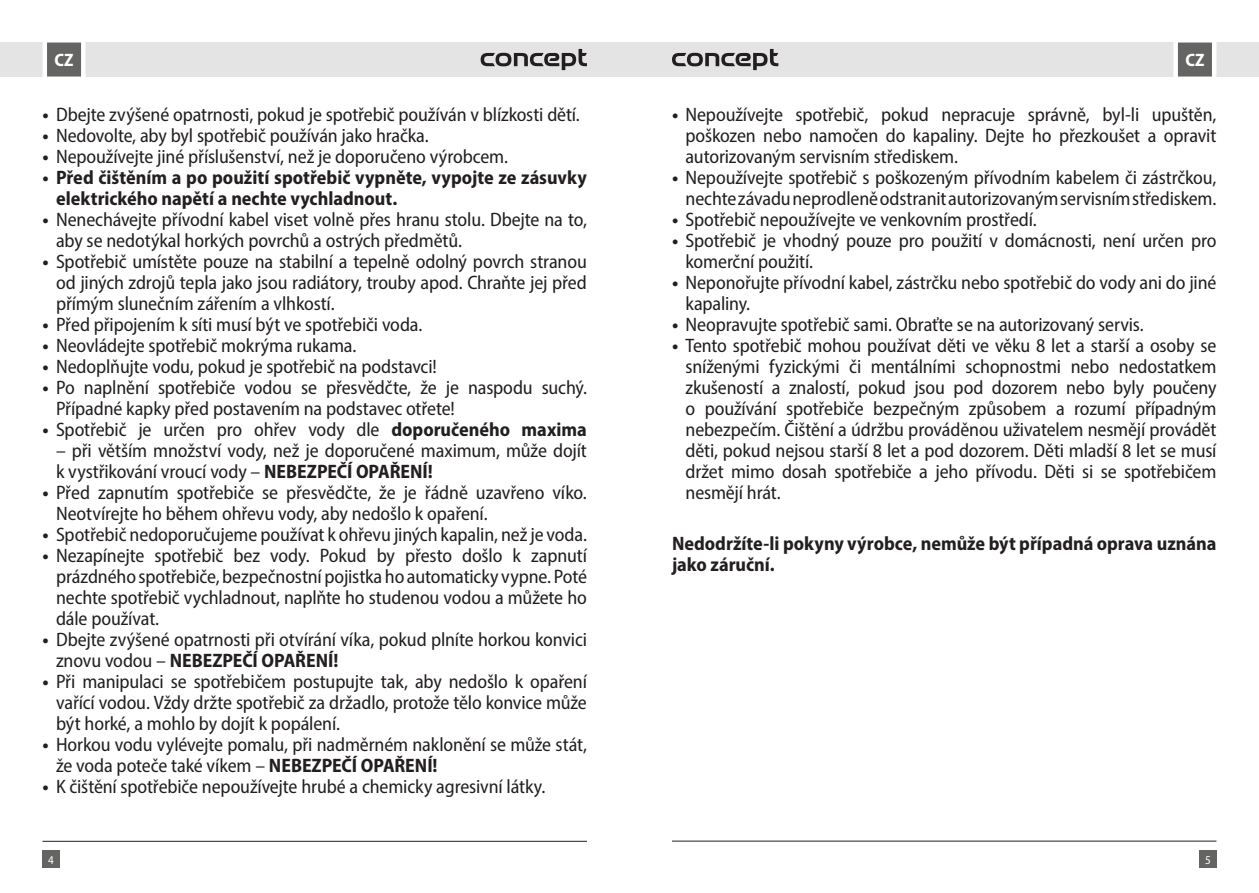
<style>
.page{position:relative;width:1259px;height:893px;background:#fff}
.page>*{position:absolute;margin:0;border:0;box-sizing:border-box;transform-origin:0 0}
.t1{font:semi-condensed 19.5px/21px "Myriad Pro";letter-spacing:-.005em;color:#231f20}
.t2{font:700 semi-condensed 19.5px/21px "Myriad Pro";color:#231f20}
.t3{font:700 semi-condensed 18px "Myriad Pro";color:#fff}
.t4{font:semi-condensed 12px "Myriad Pro";color:#fff}
.s1{font-weight:700}
</style>
<div class="page">
<div style="left:629px;top:43px;width:630px;height:34px;background:#e4e4e4"></div>
<div style="left:0;top:43px;width:629px;height:34px;background:#e4e4e4"></div>
<div style="left:43px;top:850px;width:17px;height:17px;background:#646463"></div>
<div style="left:1199px;top:850px;width:17px;height:17px;background:#646463"></div>
<svg style="left:1171px;top:42px;width:47px;height:35px;background:#8f8f8e"></svg>
<svg style="left:40px;top:42px;width:48px;height:35px;background:#919190"></svg>
<hr style="left:672px;top:841px;width:544px;height:1px;background:#231f20">
<hr style="left:43px;top:841px;width:544px;height:1px;background:#231f20">
<svg style="left:480px;top:49px;width:107px;height:21px"></svg>
<svg style="left:672px;top:49px;width:106px;height:21px"></svg>
<p class="t3" style="left:55px;top:48px;width:20px">CZ</p>
<p class="t3" style="left:1185px;top:48px;width:20px">CZ</p>
<p class="t1" style="left:43px;top:104px;width:539px"><span class="s1">•</span> Dbejte zvýšené opatrnosti, pokud je spotřebič používán v blízkosti dětí.</p>
<p class="t1" style="left:43px;top:125px;width:388px"><span class="s1">•</span> Nedovolte, aby byl spotřebič používán jako hračka.</p>
<p class="t1" style="left:43px;top:146px;width:467px"><span class="s1">•</span> Nepoužívejte jiné příslušenství, než je doporučeno výrobcem.</p>
<p class="t2" style="left:56px;top:166px;width:532px;text-indent:-13px">• Před čištěním a po použití spotřebič vypněte, vypojte ze zásuvky elektrického napětí a nechte vychladnout.</p>
<p class="t1" style="left:56px;top:209px;width:532px;text-indent:-13px"><span class="s1">•</span> Nenechávejte přívodní kabel viset volně přes hranu stolu. Dbejte na to, aby se nedotýkal horkých povrchů a ostrých předmětů.</p>
<p class="t1" style="left:56px;top:251px;width:532px;text-align:justify;text-indent:-13px"><span class="s1">•</span> Spotřebič umístěte pouze na stabilní a tepelně odolný povrch stranou od jiných zdrojů tepla jako jsou radiátory, trouby apod. Chraňte jej před přímým slunečním zářením a vlhkostí.</p>
<p class="t1" style="left:43px;top:314px;width:381px"><span class="s1">•</span> Před připojením k síti musí být ve spotřebiči voda.</p>
<p class="t1" style="left:43px;top:335px;width:315px"><span class="s1">•</span> Neovládejte spotřebič mokrýma rukama.</p>
<p class="t1" style="left:43px;top:356px;width:396px"><span class="s1">•</span> Nedoplňujte vodu, pokud je spotřebič na podstavci!</p>
<p class="t1" style="left:56px;top:377px;width:532px;text-indent:-13px"><span class="s1">•</span> Po naplnění spotřebiče vodou se přesvědčte, že je naspodu suchý.<br>Případné kapky před postavením na podstavec otřete!</p>
<p class="t1" style="left:43px;top:419px;width:546px"><span class="s1">•</span> Spotřebič je určen pro ohřev vody dle <span class="s1">doporučeného maxima</span></p>
<p class="t1" style="left:56px;top:440px;width:532px">– při větším množství vody, než je doporučené maximum, může dojít k vystřikování vroucí vody – <span class="s1">NEBEZPEČÍ OPAŘENÍ!</span></p>
<p class="t1" style="left:56px;top:482px;width:532px;text-indent:-13px"><span class="s1">•</span> Před zapnutím spotřebiče se přesvědčte, že je řádně uzavřeno víko.<br>Neotvírejte ho během ohřevu vody, aby nedošlo k opaření.</p>
<p class="t1" style="left:43px;top:524px;width:546px"><span class="s1">•</span> Spotřebič nedoporučujeme používat k ohřevu jiných kapalin, než je voda.</p>
<p class="t1" style="left:56px;top:545px;width:532px;text-align:justify;text-indent:-13px"><span class="s1">•</span> Nezapínejte spotřebič bez vody. Pokud by přesto došlo k zapnutí prázdného spotřebiče, bezpečnostní pojistka ho automaticky vypne. Poté nechte spotřebič vychladnout, naplňte ho studenou vodou a můžete ho dále používat.</p>
<p class="t1" style="left:56px;top:629px;width:532px;text-indent:-13px"><span class="s1">•</span> Dbejte zvýšené opatrnosti při otvírání víka, pokud plníte horkou konvici znovu vodou – <span class="s1">NEBEZPEČÍ OPAŘENÍ!</span></p>
<p class="t1" style="left:56px;top:671px;width:532px;text-align:justify;text-indent:-13px"><span class="s1">•</span> Při manipulaci se spotřebičem postupujte tak, aby nedošlo k opaření vařící vodou. Vždy držte spotřebič za držadlo, protože tělo konvice může být horké, a mohlo by dojít k popálení.</p>
<p class="t1" style="left:56px;top:734px;width:532px;text-indent:-13px"><span class="s1">•</span> Horkou vodu vylévejte pomalu, při nadměrném naklonění se může stát, že voda poteče také víkem – <span class="s1">NEBEZPEČÍ OPAŘENÍ!</span></p>
<p class="t1" style="left:43px;top:776px;width:504px"><span class="s1">•</span> K čištění spotřebiče nepoužívejte hrubé a chemicky agresivní látky.</p>
<p class="t1" style="left:685px;top:104px;width:532px;text-align:justify;text-indent:-13px"><span class="s1">•</span> Nepoužívejte spotřebič, pokud nepracuje správně, byl-li upuštěn, poškozen nebo namočen do kapaliny. Dejte ho přezkoušet a opravit autorizovaným servisním střediskem.</p>
<p class="t1" style="left:672px;top:167px;width:546px;text-align:right"><span class="s1">•</span> Nepoužívejte spotřebič s poškozeným přívodním kabelem či zástrčkou, nechte závadu neprodleně odstranit autorizovaným servisním střediskem.</p>
<p class="t1" style="left:672px;top:209px;width:366px"><span class="s1">•</span> Spotřebič nepoužívejte ve venkovním prostředí.</p>
<p class="t1" style="left:685px;top:230px;width:532px;text-indent:-13px"><span class="s1">•</span> Spotřebič je vhodný pouze pro použití v domácnosti, není určen pro komerční použití.</p>
<p class="t1" style="left:685px;top:272px;width:532px;text-indent:-13px"><span class="s1">•</span> Neponořujte přívodní kabel, zástrčku nebo spotřebič do vody ani do jiné kapaliny.</p>
<p class="t1" style="left:672px;top:314px;width:473px"><span class="s1">•</span> Neopravujte spotřebič sami. Obraťte se na autorizovaný servis.</p>
<p class="t1" style="left:685px;top:335px;width:532px;text-align:justify;text-indent:-13px"><span class="s1">•</span> Tento spotřebič mohou používat děti ve věku 8 let a starší a osoby se sníženými fyzickými či mentálními schopnostmi nebo nedostatkem zkušeností a znalostí, pokud jsou pod dozorem nebo byly poučeny o používání spotřebiče bezpečným způsobem a rozumí případným nebezpečím. Čištění a údržbu prováděnou uživatelem nesmějí provádět děti, pokud nejsou starší 8 let a pod dozorem. Děti mladší 8 let se musí držet mimo dosah spotřebiče a jeho přívodu. Děti si se spotřebičem nesmějí hrát.</p>
<p class="t2" style="left:672px;top:532px;width:546px">Nedodržíte-li pokyny výrobce, nemůže být případná oprava uznána jako záruční.</p>
<p class="t4" style="left:48px;top:852px;width:7px">4</p>
<p class="t4" style="left:1205px;top:852px;width:7px">5</p>
</div>
